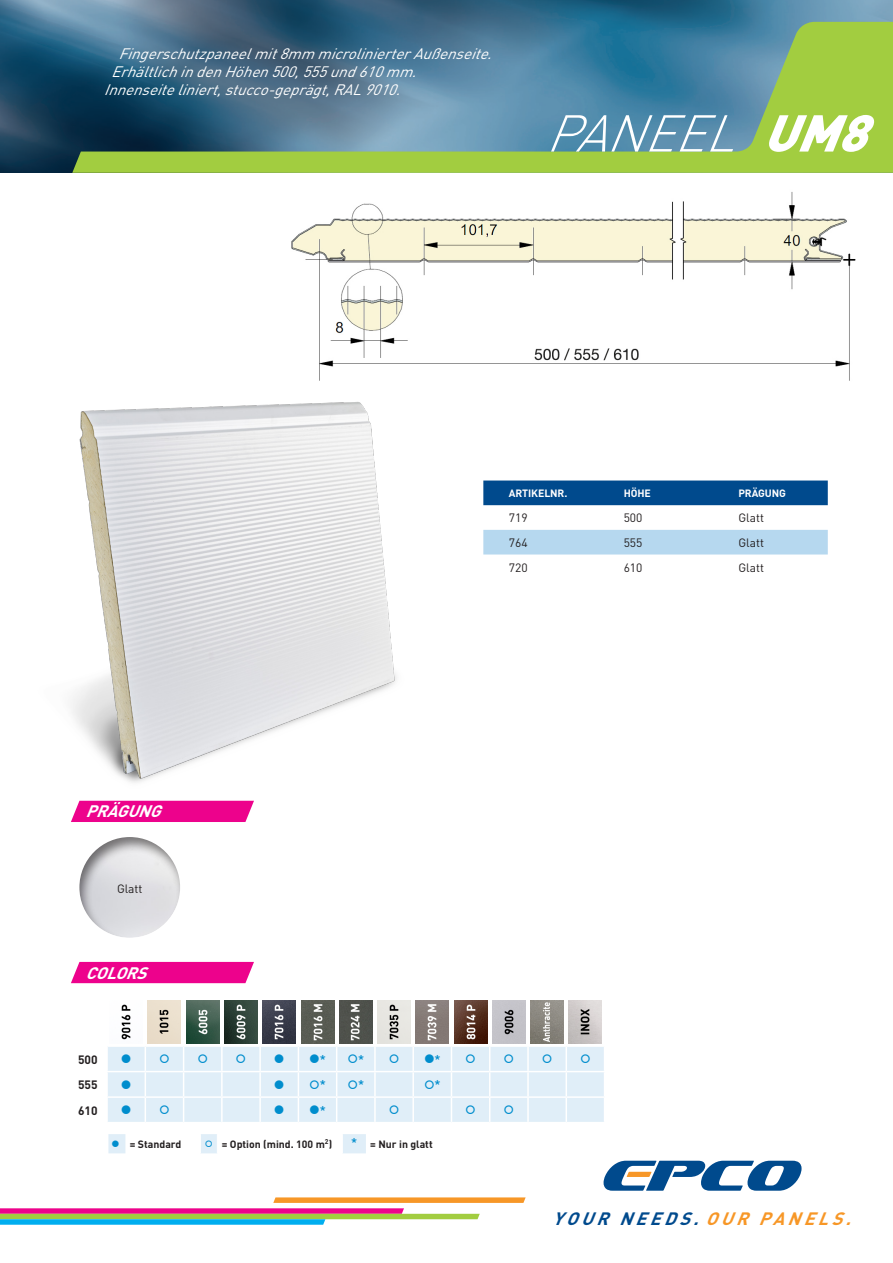
<style>
.page{position:relative;width:893px;height:1263px;background:#fff}
.page>*{position:absolute;margin:0;border:0;box-sizing:border-box;transform-origin:0 0}
.t1{font:italic 300 51px "DIN";color:#fff}
.t2{font:italic 700 17.7px "DIN";color:#004a8d}
.t3{font:italic 700 16.5px "DIN";color:#fff}
.texte_bandeau_haut{font:italic 15px "DIN";color:#fff}
.t4{font:12px "DIN";color:#231f20}
.t5{font:700 12px "DIN";letter-spacing:-.01em;color:#231f20}
.t6{font:700 10.5px "DIN";color:#231f20}
.t7{font:700 10.5px "DIN";letter-spacing:-.01em;color:#fff}
.s1{font-weight:900}
.s2{color:#f79727}
</style>
<div class="page">
<img style="left:0;top:0;width:893px;height:173px">
<svg style="left:0;top:1197px;width:526px;height:28px"></svg>
<svg style="left:604px;top:1161px;width:197px;height:30px"></svg>
<svg style="left:72px;top:22px;width:821px;height:151px;background:#5e8d7e"></svg>
<img style="left:291px;top:192px;width:565px;height:189px">
<img style="left:71px;top:378px;width:366px;height:405px">
<div style="left:483px;top:480px;width:345px;height:25px;background:#004a8d"></div>
<div style="left:483px;top:530px;width:345px;height:24px;background:#b6d8ef"></div>
<div style="left:71px;top:801px;width:183px;height:21px;background:#ed028c"></div>
<div style="left:78px;top:835px;width:103px;height:104px;background:#231f20;opacity:.6"></div>
<div style="left:71px;top:962px;width:183px;height:21px;background:#ed028c"></div>
<svg style="left:108px;top:1000px;width:496px;height:122px;background:#c9d0d5"></svg>
<svg style="left:108px;top:1134px;width:258px;height:19px"></svg>
<p class="texte_bandeau_haut" style="left:118px;top:44px;width:382px">Fingerschutzpaneelmit8mmmicrolinierterAußenseite.</p>
<p class="texte_bandeau_haut" style="left:111px;top:62px;width:314px">ErhältlichindenHöhen500,555und610mm.</p>
<p class="texte_bandeau_haut" style="left:104px;top:80px;width:305px">Innenseiteliniert,stucco-geprägt,RAL9010.</p>
<p class="t1" style="left:545px;top:102px;width:347px">PANEEL <span class="s1">UM8</span></p>
<p class="t7" style="left:509px;top:487px;width:60px">ARTIKELNR.</p>
<p class="t7" style="left:624px;top:487px;width:29px">HÖHE</p>
<p class="t7" style="left:738px;top:487px;width:49px">PRÄGUNG</p>
<p class="t4" style="left:509px;top:511px;width:20px">719</p>
<p class="t4" style="left:624px;top:511px;width:20px">500</p>
<p class="t4" style="left:738px;top:511px;width:27px">Glatt</p>
<p class="t4" style="left:509px;top:535px;width:20px">764</p>
<p class="t4" style="left:624px;top:535px;width:20px">555</p>
<p class="t4" style="left:738px;top:535px;width:27px">Glatt</p>
<p class="t4" style="left:509px;top:560px;width:20px">720</p>
<p class="t4" style="left:624px;top:560px;width:20px">610</p>
<p class="t4" style="left:738px;top:560px;width:27px">Glatt</p>
<p class="t3" style="left:86px;top:801px;width:84px">PRÄGUNG</p>
<p class="t4" style="left:117px;top:881px;width:27px">Glatt</p>
<p class="t3" style="left:86px;top:962px;width:70px">COLORS</p>
<p class="t5" style="left:78px;top:1052px;width:21px">500</p>
<p class="t5" style="left:78px;top:1077px;width:21px">555</p>
<p class="t5" style="left:78px;top:1103px;width:21px">610</p>
<p class="t6" style="left:130px;top:1137px;width:53px">= Standard</p>
<p class="t6" style="left:222px;top:1137px;width:112px">= Option (mind. 100 m<sup>2</sup>)</p>
<p class="t6" style="left:370px;top:1137px;width:64px">= Nur in glatt</p>
<p class="t2" style="left:552px;top:1207px;width:308px">YOUR NEEDS. <span class="s2">OUR PANELS.</span></p>
</div>
